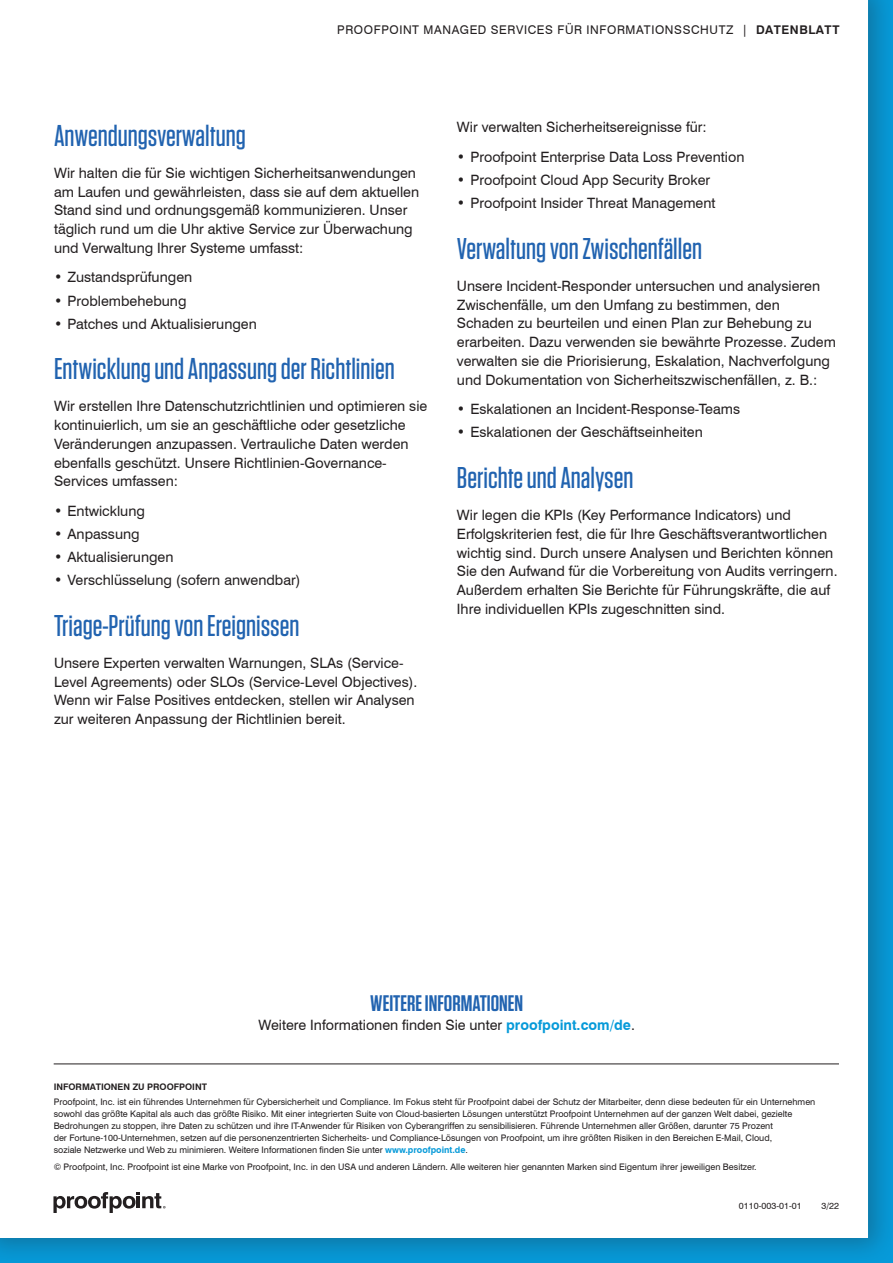
<style>
.page{position:relative;width:893px;height:1263px;background:#fff}
.page>*{position:absolute;margin:0;border:0;box-sizing:border-box;transform-origin:0 0}
.t1{font:500 30px "Tungsten";color:#2163b0}
.t2{font:600 22.5px "Tungsten";color:#2163b0}
.t3{font:14.25px/18.8px "Swiss 721 BT";color:#231f20}
.t4{font:12px "Swiss 721 BT";letter-spacing:.05em;color:#231f20}
.t5{font:9px/12px "Swiss 721 BT";color:#231f20}
.t6{font:700 9px "Swiss 721 BT";color:#231f20}
.s1{font-weight:700}
.s2{font-weight:700;color:#069ad9}
</style>
<div class="page">
<div style="left:0;top:0;width:893px;height:1263px;background:#231f20;opacity:.3"></div>
<div style="left:0;top:0;width:868px;height:1237px;background:#fff"></div>
<svg style="left:53px;top:1192px;width:113px;height:21px"></svg>
<hr style="left:54px;top:1064px;width:785px;height:1px;background:#231f20">
<p class="t4" style="left:337px;top:22px;width:504px">PROOFPOINT MANAGED SERVICES FÜR INFORMATIONSSCHUTZ | <span class="s1">DATENBLATT</span></p>
<h1 class="t1" style="left:54px;top:120px;width:193px">Anwendungsverwaltung</h1>
<p class="t3" style="left:54px;top:163px;width:367px">Wir halten die für Sie wichtigen Sicherheitsanwendungen am Laufen und gewährleisten, dass sie auf dem aktuellen Stand sind und ordnungsgemäß kommunizieren. Unser täglich rund um die Uhr aktive Service zur Überwachung und Verwaltung Ihrer Systeme umfasst:</p>
<p class="t3" style="left:54px;top:268px;width:140px">• Zustandsprüfungen</p>
<p class="t3" style="left:54px;top:291px;width:134px">• Problembehebung</p>
<p class="t3" style="left:54px;top:314px;width:204px">• Patches und Aktualisierungen</p>
<h1 class="t1" style="left:54px;top:353px;width:342px">Entwicklung und Anpassung der Richtlinien</h1>
<p class="t3" style="left:54px;top:397px;width:375px">Wir erstellen Ihre Datenschutzrichtlinien und optimieren sie kontinuierlich, um sie an geschäftliche oder gesetzliche Veränderungen anzupassen. Vertrauliche Daten werden ebenfalls geschützt. Unsere Richtlinien-Governance-Services umfassen:</p>
<p class="t3" style="left:54px;top:501px;width:93px">• Entwicklung</p>
<p class="t3" style="left:54px;top:524px;width:87px">• Anpassung</p>
<p class="t3" style="left:54px;top:547px;width:121px">• Aktualisierungen</p>
<p class="t3" style="left:54px;top:571px;width:248px">• Verschlüsselung (sofern anwendbar)</p>
<h1 class="t1" style="left:54px;top:610px;width:247px">Triage-Prüfung von Ereignissen</h1>
<p class="t3" style="left:54px;top:653px;width:365px">Unsere Experten verwalten Warnungen, SLAs (Service-Level Agreements) oder SLOs (Service-Level Objectives).<br>Wenn wir False Positives entdecken, stellen wir Analysen zur weiteren Anpassung der Richtlinien bereit.</p>
<p class="t3" style="left:457px;top:118px;width:251px">Wir verwalten Sicherheitsereignisse für:</p>
<p class="t3" style="left:457px;top:147px;width:289px">• Proofpoint Enterprise Data Loss Prevention</p>
<p class="t3" style="left:457px;top:171px;width:255px">• Proofpoint Cloud App Security Broker</p>
<p class="t3" style="left:457px;top:194px;width:260px">• Proofpoint Insider Threat Management</p>
<h1 class="t1" style="left:457px;top:233px;width:247px">Verwaltung von Zwischenfällen</h1>
<p class="t3" style="left:457px;top:276px;width:381px">Unsere Incident-Responder untersuchen und analysieren Zwischenfälle, um den Umfang zu bestimmen, den Schaden zu beurteilen und einen Plan zur Behebung zu erarbeiten. Dazu verwenden sie bewährte Prozesse. Zudem verwalten sie die Priorisierung, Eskalation, Nachverfolgung und Dokumentation von Sicherheitszwischenfällen, z. B.:</p>
<p class="t3" style="left:457px;top:400px;width:285px">• Eskalationen an Incident-Response-Teams</p>
<p class="t3" style="left:457px;top:423px;width:247px">• Eskalationen der Geschäftseinheiten</p>
<h1 class="t1" style="left:457px;top:462px;width:178px">Berichte und Analysen</h1>
<p class="t3" style="left:457px;top:505px;width:382px">Wir legen die KPIs (Key Performance Indicators) und Erfolgskriterien fest, die für Ihre Geschäftsverantwortlichen wichtig sind. Durch unsere Analysen und Berichten können Sie den Aufwand für die Vorbereitung von Audits verringern.<br>Außerdem erhalten Sie Berichte für Führungskräfte, die auf Ihre individuellen KPIs zugeschnitten sind.</p>
<h2 class="t2" style="left:370px;top:992px;width:154px">WEITERE INFORMATIONEN</h2>
<p class="t3" style="left:259px;top:1015px;width:378px">Weitere Informationen finden Sie unter <span class="s2">proofpoint.com/de</span>.</p>
<p class="t6" style="left:54px;top:1081px;width:155px">INFORMATIONEN ZU PROOFPOINT</p>
<p class="t5" style="left:54px;top:1095px;width:763px">Proofpoint, Inc. ist ein führendes Unternehmen für Cybersicherheit und Compliance. Im Fokus steht für Proofpoint dabei der Schutz der Mitarbeiter, denn diese bedeuten für ein Unternehmen sowohl das größte Kapital als auch das größte Risiko. Mit einer integrierten Suite von Cloud-basierten Lösungen unterstützt Proofpoint Unternehmen auf der ganzen Welt dabei, gezielte Bedrohungen zu stoppen, ihre Daten zu schützen und ihre IT-Anwender für Risiken von Cyberangriffen zu sensibilisieren. Führende Unternehmen aller Größen, darunter 75 Prozent<br>der Fortune‑100-Unternehmen, setzen auf die personenzentrierten Sicherheits- und Compliance-Lösungen von Proofpoint, um ihre größten Risiken in den Bereichen E-Mail, Cloud,<br>soziale Netzwerke und Web zu minimieren. Weitere Informationen finden Sie unter <span class="s2">www.proofpoint.de</span>.</p>
<p class="t5" style="left:54px;top:1161px;width:704px">© Proofpoint, Inc. Proofpoint ist eine Marke von Proofpoint, Inc. in den USA und anderen Ländern. Alle weiteren hier genannten Marken sind Eigentum ihrer jeweiligen Besitzer.</p>
<p class="t5" style="left:739px;top:1199px;width:64px">0110-003-01-01</p>
<p class="t5" style="left:821px;top:1199px;width:19px">3/22</p>
</div>
